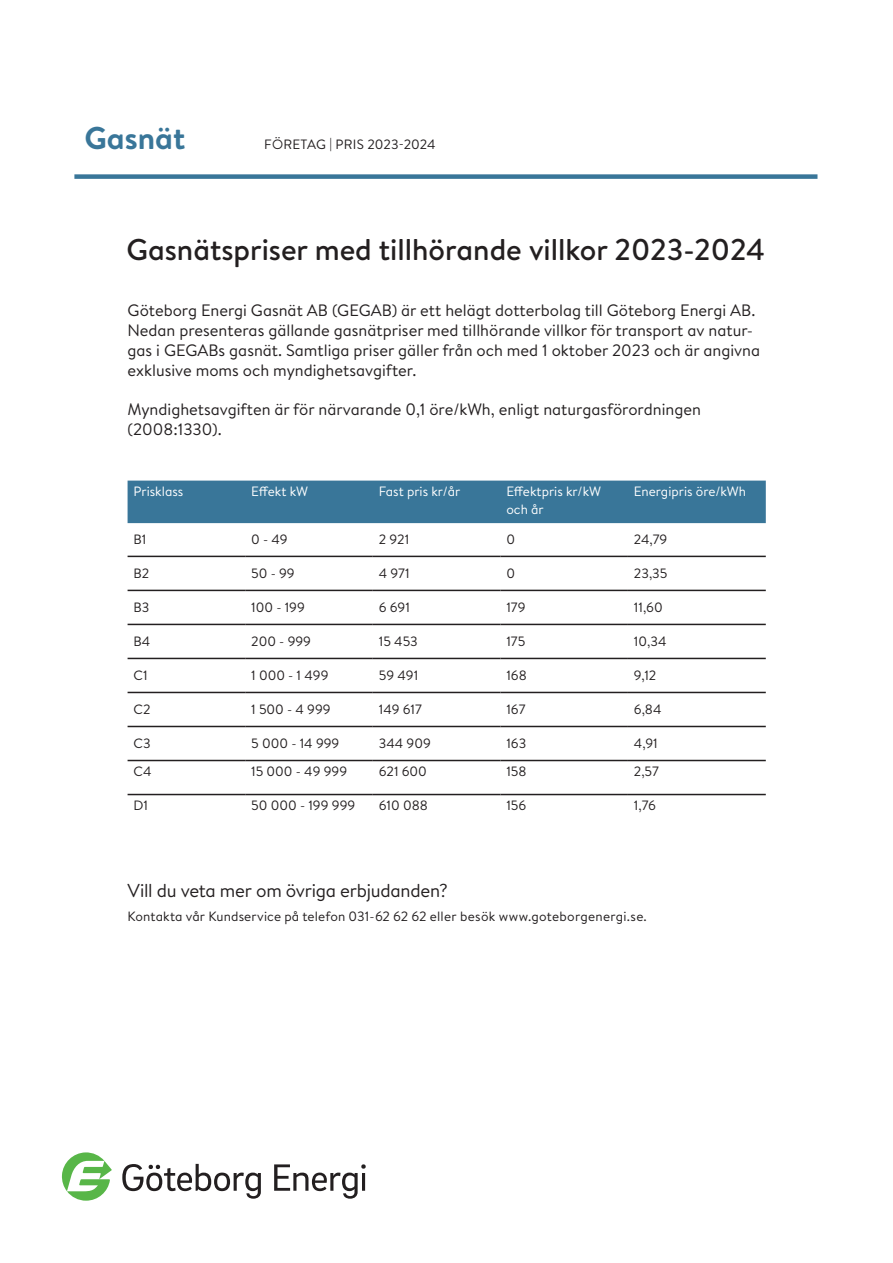
<style>
.page{position:relative;width:893px;height:1263px;background:#fff}
.page>*{position:absolute;margin:0;border:0;box-sizing:border-box;transform-origin:0 0}
.t1{font:700 31.5px "GE Brandon Text";color:#397699}
.t2{font:500 30px "GE Brandon Text";color:#231f20}
.Underrubrik{font:18.75px "GE Brandon Text";letter-spacing:-.01em;color:#231f20}
.t3{font:16.5px/19.8px "GE Brandon Text";color:#231f20}
.Underrubrik-2{font:13.5px "GE Brandon Text";color:#231f20}
.t4{font:13.5px "GE Brandon Text";color:#fff}
.Mellan_2{font:13.5px "GE Brandon Text";letter-spacing:.005em;color:#231f20}
</style>
<div class="page">
<svg style="left:122px;top:1164px;width:139px;height:35px"></svg>
<svg style="left:274px;top:1164px;width:92px;height:35px"></svg>
<svg style="left:62px;top:1152px;width:50px;height:49px"></svg>
<div style="left:128px;top:481px;width:638px;height:42px;background:#397699"></div>
<hr style="left:128px;top:556px;width:117px;height:1px;background:#231f20">
<hr style="left:245px;top:556px;width:128px;height:1px;background:#231f20">
<hr style="left:373px;top:556px;width:127px;height:1px;background:#231f20">
<hr style="left:500px;top:556px;width:128px;height:1px;background:#231f20">
<hr style="left:628px;top:556px;width:138px;height:1px;background:#231f20">
<hr style="left:128px;top:590px;width:117px;height:1px;background:#231f20">
<hr style="left:245px;top:590px;width:128px;height:1px;background:#231f20">
<hr style="left:373px;top:590px;width:127px;height:1px;background:#231f20">
<hr style="left:500px;top:590px;width:128px;height:1px;background:#231f20">
<hr style="left:628px;top:590px;width:138px;height:1px;background:#231f20">
<hr style="left:128px;top:624px;width:117px;height:1px;background:#231f20">
<hr style="left:245px;top:624px;width:128px;height:1px;background:#231f20">
<hr style="left:373px;top:624px;width:127px;height:1px;background:#231f20">
<hr style="left:500px;top:624px;width:128px;height:1px;background:#231f20">
<hr style="left:628px;top:624px;width:138px;height:1px;background:#231f20">
<hr style="left:128px;top:658px;width:117px;height:1px;background:#231f20">
<hr style="left:245px;top:658px;width:128px;height:1px;background:#231f20">
<hr style="left:373px;top:658px;width:127px;height:1px;background:#231f20">
<hr style="left:500px;top:658px;width:128px;height:1px;background:#231f20">
<hr style="left:628px;top:658px;width:138px;height:1px;background:#231f20">
<hr style="left:128px;top:692px;width:117px;height:1px;background:#231f20">
<hr style="left:245px;top:692px;width:128px;height:1px;background:#231f20">
<hr style="left:373px;top:692px;width:127px;height:1px;background:#231f20">
<hr style="left:500px;top:692px;width:128px;height:1px;background:#231f20">
<hr style="left:628px;top:692px;width:138px;height:1px;background:#231f20">
<hr style="left:128px;top:726px;width:117px;height:1px;background:#231f20">
<hr style="left:245px;top:726px;width:128px;height:1px;background:#231f20">
<hr style="left:373px;top:726px;width:127px;height:1px;background:#231f20">
<hr style="left:500px;top:726px;width:128px;height:1px;background:#231f20">
<hr style="left:628px;top:726px;width:138px;height:1px;background:#231f20">
<hr style="left:128px;top:760px;width:117px;height:1px;background:#231f20">
<hr style="left:245px;top:760px;width:128px;height:1px;background:#231f20">
<hr style="left:373px;top:760px;width:127px;height:1px;background:#231f20">
<hr style="left:500px;top:760px;width:128px;height:1px;background:#231f20">
<hr style="left:628px;top:760px;width:138px;height:1px;background:#231f20">
<hr style="left:128px;top:794px;width:117px;height:1px;background:#231f20">
<hr style="left:245px;top:794px;width:128px;height:1px;background:#231f20">
<hr style="left:373px;top:794px;width:127px;height:1px;background:#231f20">
<hr style="left:500px;top:794px;width:128px;height:1px;background:#231f20">
<hr style="left:628px;top:794px;width:138px;height:1px;background:#231f20">
<div style="left:74px;top:174px;width:743px;height:5px;background:#397699"></div>
<p class="t1" style="left:85px;top:116px;width:102px">Gasnät</p>
<p class="Mellan_2" style="left:264px;top:135px;width:173px">FÖRETAG | PRIS 2023-2024</p>
<p class="t2" style="left:126px;top:229px;width:640px">Gasnätspriser med tillhörande villkor 2023-2024</p>
<p class="t3" style="left:128px;top:300px;width:629px">Göteborg Energi Gasnät AB (GEGAB) är ett helägt dotterbolag till Göteborg Energi AB.</p>
<p class="t3" style="left:128px;top:320px;width:634px">Nedan presenteras gällande gasnätpriser med tillhörande villkor för transport av natur&shy;gas i GEGABs gasnät. Samtliga priser gäller från och med 1 oktober 2023 och är angivna exklusive moms och myndighetsavgifter.</p>
<p class="t3" style="left:128px;top:399px;width:575px">Myndighetsavgiften är för närvarande 0,1 öre/kWh, enligt naturgasförordningen (2008:1330).</p>
<p class="t4" style="left:134px;top:482px;width:51px">Prisklass</p>
<p class="t4" style="left:251px;top:482px;width:58px">Effekt kW</p>
<p class="t4" style="left:379px;top:482px;width:83px">Fast pris kr/år</p>
<p class="t4" style="left:506px;top:482px;width:96px">Effektpris kr/kW</p>
<p class="t4" style="left:506px;top:500px;width:39px">och år</p>
<p class="t4" style="left:634px;top:482px;width:114px">Energipris öre/kWh</p>
<p class="Underrubrik-2" style="left:134px;top:530px;width:14px">B1</p>
<p class="Underrubrik-2" style="left:251px;top:530px;width:38px">0 - 49</p>
<p class="Underrubrik-2" style="left:379px;top:530px;width:32px">2 921</p>
<p class="Underrubrik-2" style="left:506px;top:530px;width:10px">0</p>
<p class="Underrubrik-2" style="left:634px;top:530px;width:35px">24,79</p>
<p class="Underrubrik-2" style="left:134px;top:564px;width:17px">B2</p>
<p class="Underrubrik-2" style="left:251px;top:564px;width:45px">50 - 99</p>
<p class="Underrubrik-2" style="left:379px;top:564px;width:32px">4 971</p>
<p class="Underrubrik-2" style="left:506px;top:564px;width:10px">0</p>
<p class="Underrubrik-2" style="left:634px;top:564px;width:35px">23,35</p>
<p class="Underrubrik-2" style="left:134px;top:598px;width:18px">B3</p>
<p class="Underrubrik-2" style="left:251px;top:598px;width:55px">100 - 199</p>
<p class="Underrubrik-2" style="left:379px;top:598px;width:33px">6 691</p>
<p class="Underrubrik-2" style="left:506px;top:598px;width:21px">179</p>
<p class="Underrubrik-2" style="left:634px;top:598px;width:30px">11,60</p>
<p class="Underrubrik-2" style="left:134px;top:632px;width:18px">B4</p>
<p class="Underrubrik-2" style="left:251px;top:632px;width:61px">200 - 999</p>
<p class="Underrubrik-2" style="left:379px;top:632px;width:41px">15 453</p>
<p class="Underrubrik-2" style="left:506px;top:632px;width:20px">175</p>
<p class="Underrubrik-2" style="left:634px;top:632px;width:34px">10,34</p>
<p class="Underrubrik-2" style="left:134px;top:666px;width:16px">C1</p>
<p class="Underrubrik-2" style="left:251px;top:666px;width:79px">1 000 - 1 499</p>
<p class="Underrubrik-2" style="left:379px;top:666px;width:41px">59 491</p>
<p class="Underrubrik-2" style="left:506px;top:666px;width:22px">168</p>
<p class="Underrubrik-2" style="left:634px;top:666px;width:24px">9,12</p>
<p class="Underrubrik-2" style="left:134px;top:700px;width:18px">C2</p>
<p class="Underrubrik-2" style="left:251px;top:700px;width:81px">1 500 - 4 999</p>
<p class="Underrubrik-2" style="left:379px;top:700px;width:45px">149 617</p>
<p class="Underrubrik-2" style="left:506px;top:700px;width:21px">167</p>
<p class="Underrubrik-2" style="left:634px;top:700px;width:29px">6,84</p>
<p class="Underrubrik-2" style="left:134px;top:734px;width:19px">C3</p>
<p class="Underrubrik-2" style="left:251px;top:734px;width:90px">5 000 - 14 999</p>
<p class="Underrubrik-2" style="left:379px;top:734px;width:54px">344 909</p>
<p class="Underrubrik-2" style="left:506px;top:734px;width:21px">163</p>
<p class="Underrubrik-2" style="left:634px;top:734px;width:25px">4,91</p>
<p class="Underrubrik-2" style="left:134px;top:762px;width:19px">C4</p>
<p class="Underrubrik-2" style="left:251px;top:762px;width:98px">15 000 - 49 999</p>
<p class="Underrubrik-2" style="left:379px;top:762px;width:50px">621 600</p>
<p class="Underrubrik-2" style="left:506px;top:762px;width:22px">158</p>
<p class="Underrubrik-2" style="left:634px;top:762px;width:27px">2,57</p>
<p class="Underrubrik-2" style="left:134px;top:796px;width:16px">D1</p>
<p class="Underrubrik-2" style="left:251px;top:796px;width:106px">50 000 - 199 999</p>
<p class="Underrubrik-2" style="left:379px;top:796px;width:51px">610 088</p>
<p class="Underrubrik-2" style="left:506px;top:796px;width:21px">156</p>
<p class="Underrubrik-2" style="left:634px;top:796px;width:24px">1,76</p>
<p class="Underrubrik" style="left:128px;top:878px;width:322px">Vill du veta mer om övriga erbjudanden?</p>
<p class="Underrubrik-2" style="left:128px;top:907px;width:521px">Kontakta vår Kundservice på telefon 031-62 62 62 eller besök www.goteborgenergi.se.</p>
</div>
